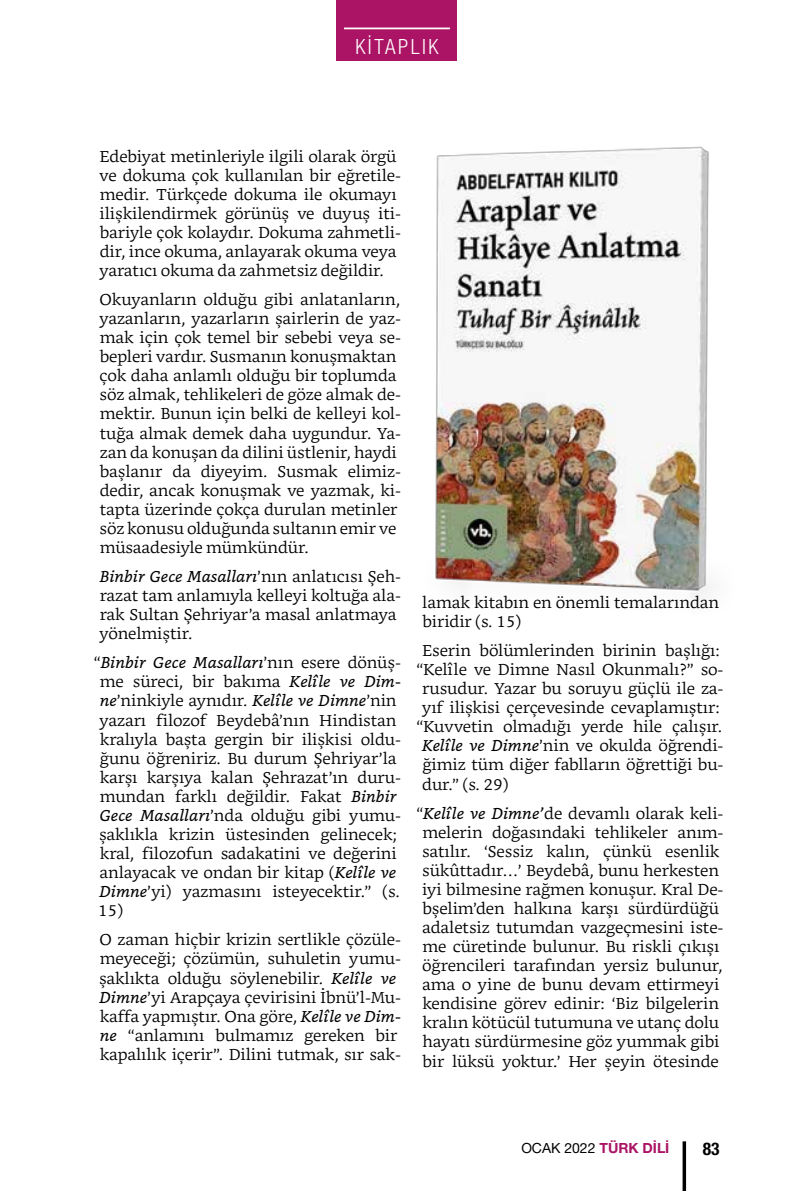
<style>
.page{position:relative;width:794px;height:1191px;background:#fff}
.page>*{position:absolute;margin:0;border:0;box-sizing:border-box;transform-origin:0 0}
.t1{font:300 condensed 21px "Helvetica Neue LT Pro";letter-spacing:.12em;color:#fff}
.t2{font:700 condensed 17.5px "Helvetica Neue LT Pro";color:#000}
.t3{font:300 15.75px/19.1px "Bookerly";color:#000}
.t4{font:14px "Helvetica Neue LT Pro";color:#000}
.s1{font-weight:400;font-style:italic}
.s2{font-weight:700;color:#ab1464}
</style>
<div class="page">
<div style="left:337px;top:0;width:120px;height:61px;background:#ab1464"></div>
<hr style="left:344px;top:28px;width:106px;height:1px;background:#fff">
<svg style="left:682px;top:1141px;width:4px;height:50px"></svg>
<img style="left:435px;top:146px;width:276px;height:452px">
<h1 class="t1" style="left:355px;top:34px;width:85px">KİTAPLIK</h1>
<p class="t3" style="left:99px;top:146px;width:303px">Edebiyat metinleriyle ilgili olarak örgü ve dokuma çok kullanılan bir eğretile&shy;medir. Türkçede dokuma ile okumayı ilişkilendirmek görünüş ve duyuş iti&shy;bariyle çok kolaydır. Dokuma zahmetli&shy;dir, ince okuma, anlayarak okuma veya yaratıcı okuma da zahmetsiz değildir.</p>
<p class="t3" style="left:99px;top:290px;width:303px">Okuyanların olduğu gibi anlatanların, yazanların, yazarların şairlerin de yaz&shy;mak için çok temel bir sebebi veya se&shy;bepleri vardır. Susmanın konuşmaktan çok daha anlamlı olduğu bir toplumda söz almak, tehlikeleri de göze almak de&shy;mektir. Bunun için belki de kelleyi kol&shy;tuğa almak demek daha uygundur. Ya&shy;zan da konuşan da dilini üstlenir, haydi başlanır da diyeyim. Susmak elimiz&shy;dedir, ancak konuşmak ve yazmak, ki&shy;tapta üzerinde çokça durulan metinler söz konusu olduğunda sultanın emir ve müsaadesiyle mümkündür.</p>
<p class="t3" style="left:99px;top:567px;width:303px"><span class="s1">Binbir Gece Masalları</span>’nın anlatıcısı Şeh&shy;razat tam anlamıyla kelleyi koltuğa ala&shy;rak Sultan Şehriyar’a masal anlatmaya yönelmiştir.</p>
<p class="t3" style="left:94px;top:653px;width:309px">“<span class="s1">Binbir Gece Masalları</span>’nın esere dönüş&shy;me süreci, bir bakıma <span class="s1">Kelîle ve Dim&shy;ne</span>’ninkiyle aynıdır. <span class="s1">Kelîle ve Dimne</span>’nin yazarı filozof Beydebâ’nın Hindistan kralıyla başta gergin bir ilişkisi oldu&shy;ğunu öğreniriz. Bu durum Şehriyar’la karşı karşıya kalan Şehrazat’ın duru&shy;mundan farklı değildir. Fakat <span class="s1">Binbir Gece Masalları</span>’nda olduğu gibi yumu&shy;şaklıkla krizin üstesinden gelinecek; kral, filozofun sadakatini ve değerini anlayacak ve ondan bir kitap (<span class="s1">Kelîle ve Dimne</span>’yi) yazmasını isteyecektir.” (s.<br>15)</p>
<p class="t3" style="left:99px;top:930px;width:303px">O zaman hiçbir krizin sertlikle çözüle&shy;meyeceği; çözümün, suhuletin yumu&shy;şaklıkta olduğu söylenebilir. <span class="s1">Kelîle ve Dimne</span>’yi Arapçaya çevirisini İbnü’l-Mu&shy;kaffa yapmıştır. Ona göre, <span class="s1">Kelîle ve Dim&shy;ne</span> “anlamını bulmamız gereken bir kapalılık içerir”. Dilini tutmak, sır sak-</p>
<p class="t3" style="left:422px;top:593px;width:298px">lamak kitabın en önemli temalarından biridir (s. 15)</p>
<p class="t3" style="left:422px;top:641px;width:299px">Eserin bölümlerinden birinin başlığı:</p>
<p class="t3" style="left:416px;top:660px;width:309px">“Kelîle ve Dimne Nasıl Okunmalı?” so-</p>
<p class="t3" style="left:422px;top:679px;width:303px">rusudur. Yazar bu soruyu güçlü ile za-</p>
<p class="t3" style="left:422px;top:698px;width:299px">yıf ilişkisi çerçevesinde cevaplamıştır:</p>
<p class="t3" style="left:416px;top:717px;width:307px">“Kuvvetin olmadığı yerde hile çalışır.</p>
<p class="t3" style="left:422px;top:736px;width:303px"><span class="s1">Kelîle ve Dimne</span>’nin ve okulda öğrendi-</p>
<p class="t3" style="left:422px;top:755px;width:302px">ğimiz tüm diğer fablların öğrettiği bu-</p>
<p class="t3" style="left:422px;top:774px;width:88px">dur.” (s. 29)</p>
<p class="t3" style="left:416px;top:803px;width:309px;text-align:center">“<span class="s1">Kelîle ve Dimne’</span>de devamlı olarak keli&shy;melerin doğasındaki tehlikeler anım&shy;satılır. ‘Sessiz kalın, çünkü esenlik sükûttadır…’ Beydebâ, bunu herkesten iyi bilmesine rağmen konuşur. Kral De&shy;bşelim’den halkına karşı sürdürdüğü adaletsiz tutumdan vazgeçmesini iste&shy;me cüretinde bulunur. Bu riskli çıkışı öğrencileri tarafından yersiz bulunur, ama o yine de bunu devam ettirmeyi kendisine görev edinir: ‘Biz bilgelerin kralın kötücül tutumuna ve utanç dolu hayatı sürdürmesine göz yummak gibi bir lüksü yoktur.’ Her şeyin ötesinde</p>
<p class="t4" style="left:521px;top:1139px;width:150px">OCAK 2022 <span class="s2">TÜRK DİLİ</span></p>
<p class="t2" style="left:702px;top:1138px;width:18px">83</p>
</div>
